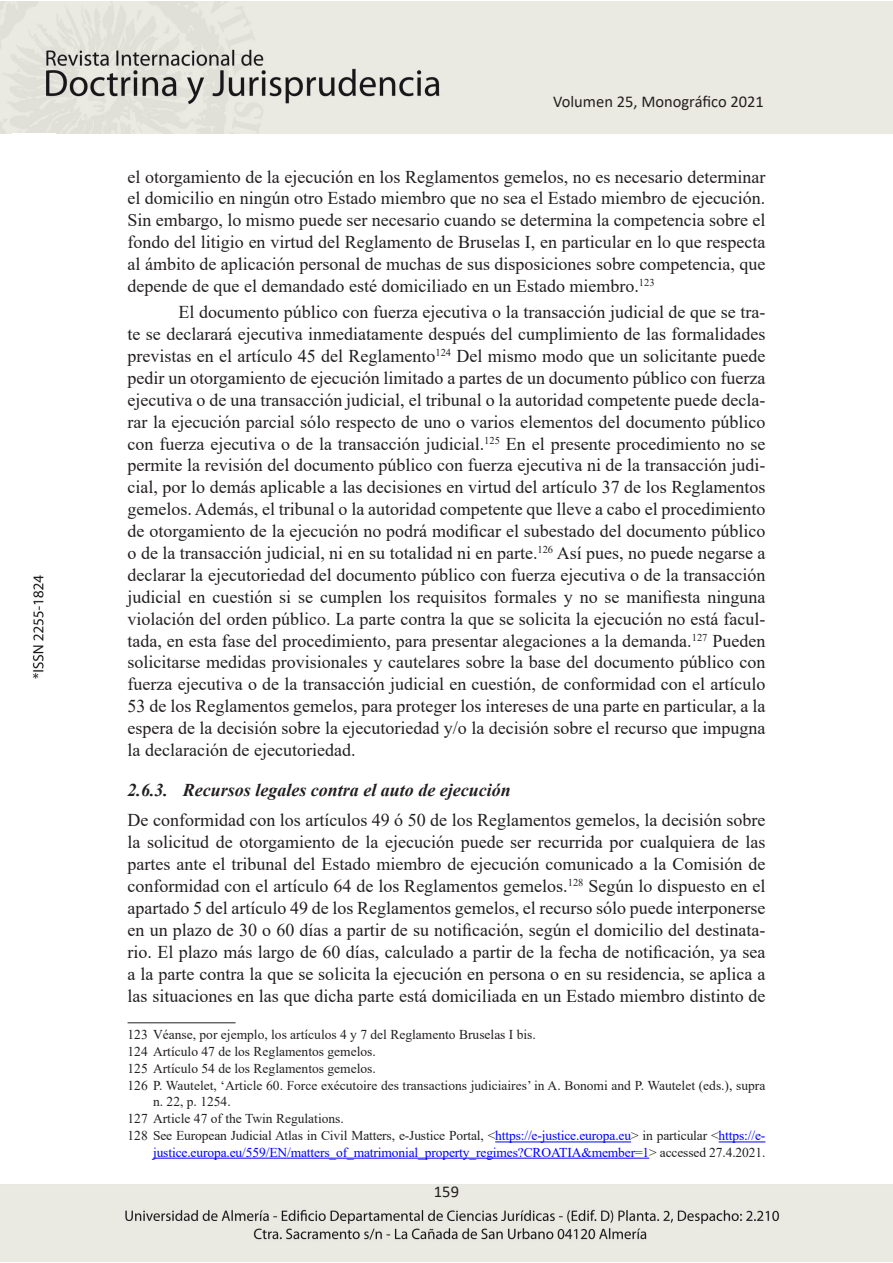
<style>
.page{position:relative;width:893px;height:1263px;background:#fff}
.page>*{position:absolute;margin:0;border:0;box-sizing:border-box;transform-origin:0 0}
.PARRAFO_2{font:18px/21.9px "Times New Roman";color:#231f20;text-align:justify}
.PARRAFO_1{font:18px/21.9px "Times New Roman";color:#231f20;text-align:justify}
.TITULO_1_1_1{font:italic 700 18px "Times New Roman";color:#231f20}
.t1{font:16.5px "Calibri";color:#231f20}
.PIE{font:13.5px/16.2px "Times New Roman";color:#231f20}
.PIE-2{font:13.5px/16.2px "Times New Roman";letter-spacing:-.01em;color:#00f;text-align:right}
.s1{color:#231f20}
</style>
<div class="page">
<img style="left:0;top:1184px;width:893px;height:78px">
<img style="left:0;top:1px;width:893px;height:133px">
<img style="left:32px;top:575px;width:12px;height:104px">
<hr style="left:128px;top:1022px;width:108px;height:1px;background:#231f20">
<hr style="left:495px;top:1141px;width:136px;height:1px;background:#00f">
<hr style="left:719px;top:1141px;width:46px;height:1px;background:#00f">
<hr style="left:153px;top:1158px;width:496px;height:1px;background:#00f">
<p class="t1" style="left:553px;top:90px;width:212px">Volumen 25, Monográfico 2021</p>
<p class="PARRAFO_2" style="left:128px;top:165px;width:639px">el otorgamiento de la ejecución en los Reglamentos gemelos, no es necesario determinar el domicilio en ningún otro Estado miembro que no sea el Estado miembro de ejecución.<br>Sin embargo, lo mismo puede ser necesario cuando se determina la competencia sobre el fondo del litigio en virtud del Reglamento de Bruselas I, en particular en lo que respecta al ámbito de aplicación personal de muchas de sus disposiciones sobre competencia, que depende de que el demandado esté domiciliado en un Estado miembro.<sup>123</sup></p>
<p class="PARRAFO_2" style="left:128px;top:301px;width:639px;text-indent:51px">El documento público con fuerza ejecutiva o la transacción judicial de que se tra&shy;te se declarará ejecutiva inmediatamente después del cumplimiento de las formalidades previstas en el artículo 45 del Reglamento<sup>124</sup> Del mismo modo que un solicitante puede pedir un otorgamiento de ejecución limitado a partes de un documento público con fuerza ejecutiva o de una transacción judicial, el tribunal o la autoridad competente puede decla&shy;rar la ejecución parcial sólo respecto de uno o varios elementos del documento público con fuerza ejecutiva o de la transacción judicial.<sup>125</sup> En el presente procedimiento no se permite la revisión del documento público con fuerza ejecutiva ni de la transacción judi&shy;cial, por lo demás aplicable a las decisiones en virtud del artículo 37 de los Reglamentos gemelos. Además, el tribunal o la autoridad competente que lleve a cabo el procedimiento de otorgamiento de la ejecución no podrá modificar el subestado del documento público o de la transacción judicial, ni en su totalidad ni en parte.<sup>126</sup> Así pues, no puede negarse a declarar la ejecutoriedad del documento público con fuerza ejecutiva o de la transacción judicial en cuestión si se cumplen los requisitos formales y no se manifiesta ninguna violación del orden público. La parte contra la que se solicita la ejecución no está facul&shy;tada, en esta fase del procedimiento, para presentar alegaciones a la demanda.<sup>127</sup> Pueden solicitarse medidas provisionales y cautelares sobre la base del documento público con fuerza ejecutiva o de la transacción judicial en cuestión, de conformidad con el artículo 53 de los Reglamentos gemelos, para proteger los intereses de una parte en particular, a la espera de la decisión sobre la ejecutoriedad y/o la decisión sobre el recurso que impugna la declaración de ejecutoriedad.</p>
<p class="TITULO_1_1_1" style="left:128px;top:777px;width:385px">2.6.3. Recursos legales contra el auto de ejecución</p>
<p class="PARRAFO_1" style="left:128px;top:809px;width:639px">De conformidad con los artículos 49 ó 50 de los Reglamentos gemelos, la decisión sobre la solicitud de otorgamiento de la ejecución puede ser recurrida por cualquiera de las partes ante el tribunal del Estado miembro de ejecución comunicado a la Comisión de conformidad con el artículo 64 de los Reglamentos gemelos.<sup>128</sup> Según lo dispuesto en el apartado 5 del artículo 49 de los Reglamentos gemelos, el recurso sólo puede interponerse en un plazo de 30 o 60 días a partir de su notificación, según el domicilio del destinata&shy;rio. El plazo más largo de 60 días, calculado a partir de la fecha de notificación, ya sea a la parte contra la que se solicita la ejecución en persona o en su residencia, se aplica a las situaciones en las que dicha parte está domiciliada en un Estado miembro distinto de</p>
<p class="PIE" style="left:128px;top:1026px;width:410px">123 Véanse, por ejemplo, los artículos 4 y 7 del Reglamento Bruselas I bis.</p>
<p class="PIE" style="left:128px;top:1043px;width:250px">124 Artículo 47 de los Reglamentos gemelos.</p>
<p class="PIE" style="left:128px;top:1060px;width:250px">125 Artículo 54 de los Reglamentos gemelos.</p>
<p class="PIE" style="left:153px;top:1077px;width:614px;text-indent:-26px">126 P. Wautelet, ‘Article 60. Force exécutoire des transactions judiciaires’ in A. Bonomi and P. Wautelet (eds.), supra n. 22, p. 1254.</p>
<p class="PIE" style="left:128px;top:1110px;width:218px">127 Article 47 of the Twin Regulations.</p>
<p class="PIE-2" style="left:128px;top:1127px;width:639px"><span class="s1">128 See European Judicial Atlas in Civil Matters, e-Justice Portal, &lt;</span>https://e-justice.europa.eu<span class="s1">&gt; in particular &lt;</span>https://e&shy;justice.europa.eu/559/EN/matters_of_matrimonial_property_regimes?CROATIA&amp;member=1<span class="s1">&gt; accessed 27.4.2021.</span></p>
<p class="t1" style="left:434px;top:1180px;width:27px">159</p>
</div>
